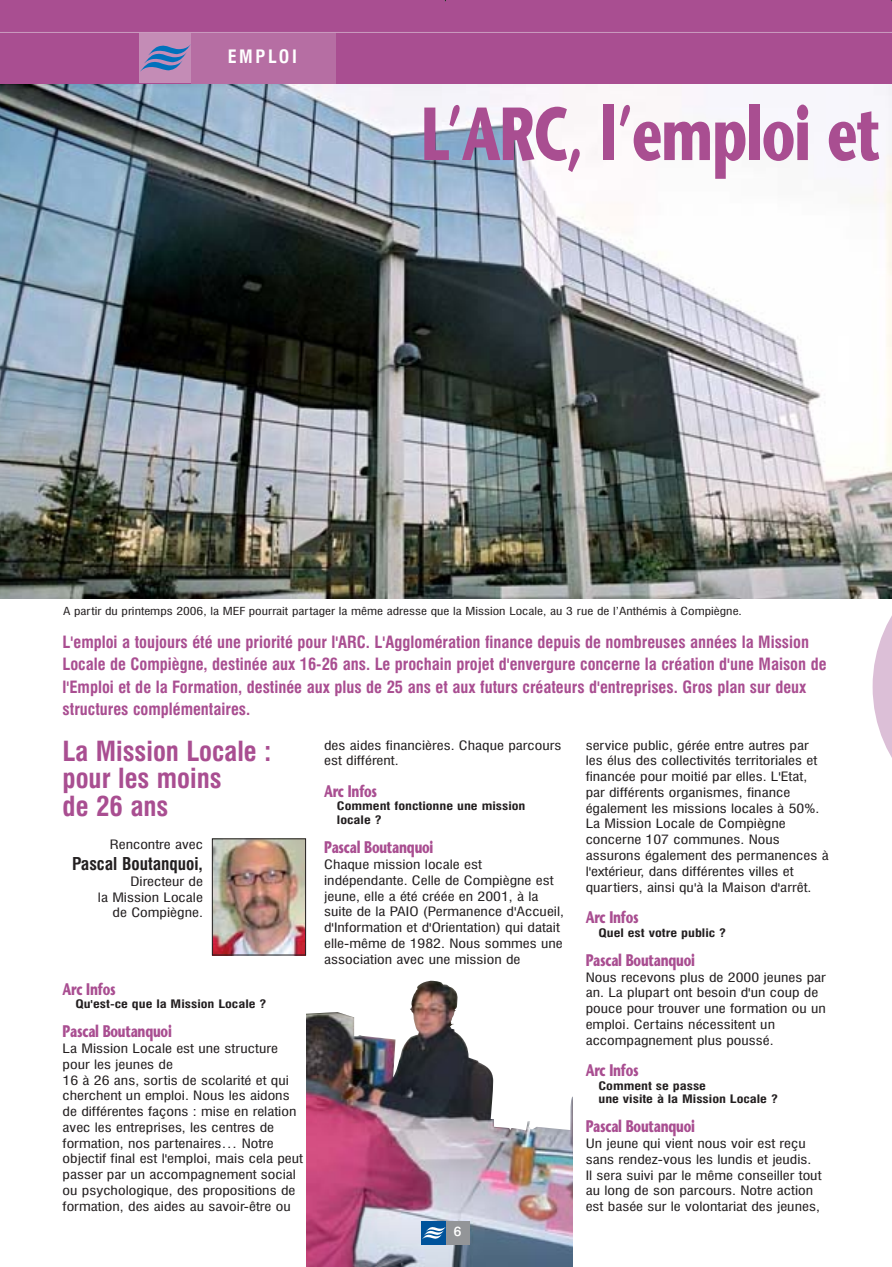
<style>
.page{position:relative;width:892px;height:1267px;background:#fff}
.page>*{position:absolute;margin:0;border:0;box-sizing:border-box;transform-origin:0 0}
.t1{font:700 75px "Stone Sans";letter-spacing:-.02em;color:#a94e91;scale:.7 1}
.t2{font:700 condensed 27px/27.8px "Swiss 721 BT";color:#a94e91}
.t3{font:700 condensed 18px "Swiss 721 BT";letter-spacing:.15em;color:#fff}
.t4{font:700 condensed 17.25px "Swiss 721 BT";color:#231f20}
.t5{font:700 16.8px "Stone Sans";letter-spacing:-.02em;color:#a94e91;scale:.71 1}
.t6{font:700 condensed 16.5px/22.5px "Swiss 721 BT";color:#a94e91}
.t7{font:500 13.5px "Swiss 721 BT";color:#fff}
.t8{font:condensed 12.6px/15.8px "Swiss 721 BT";color:#231f20;scale:1.25 1}
.t9{font:700 condensed 11.4px/13.5px "Swiss 721 BT";color:#231f20;scale:1.25 1}
.t10{font:condensed 10.8px "Swiss 721 BT";color:#231f20;scale:1.25 1}
</style>
<div class="page">
<img style="left:0;top:0;width:892px;height:1267px">
<p class="t3" style="left:228px;top:48px;width:71px">EMPLOI</p>
<p class="t1" style="left:421px;top:105px;width:658px">L’ARC, l’emploi et</p>
<p class="t10" style="left:63px;top:606px;width:545px">A partir du printemps 2006, la MEF pourrait partager la même adresse que la Mission Locale, au 3 rue de l’Anthémis à Compiègne.</p>
<p class="t6" style="left:63px;top:632px;width:765px">L'emploi a toujours été une priorité pour l'ARC. L'Agglomération finance depuis de nombreuses années la Mission Locale de Compiègne, destinée aux 16-26 ans. Le prochain projet d'envergure concerne la création d'une Maison de l'Emploi et de la Formation, destinée aux plus de 25 ans et aux futurs créateurs d'entreprises. Gros plan sur deux structures complémentaires.</p>
<p class="t2" style="left:63px;top:738px;width:210px">La Mission Locale : pour les moins<br>de 26 ans</p>
<p class="t8" style="left:110px;top:837px;width:76px">Rencontre avec</p>
<p class="t4" style="left:72px;top:855px;width:132px">Pascal Boutanquoi,</p>
<p class="t8" style="left:98px;top:874px;width:86px;text-align:right">Directeur de<br>la Mission Locale de Compiègne.</p>
<p class="t5" style="left:63px;top:982px;width:76px">Arc Infos</p>
<p class="t9" style="left:75px;top:998px;width:154px">Qu'est-ce que la Mission Locale ?</p>
<p class="t5" style="left:63px;top:1025px;width:155px">Pascal Boutanquoi</p>
<p class="t8" style="left:63px;top:1041px;width:194px">La Mission Locale est une structure pour les jeunes de<br>16 à 26 ans, sortis de scolarité et qui cherchent un emploi. Nous les aidons de différentes façons : mise en relation avec les entreprises, les centres de formation, nos partenaires… Notre objectif final est l'emploi, mais cela peut passer par un accompagnement social ou psychologique, des propositions de formation, des aides au savoir-être ou</p>
<p class="t8" style="left:324px;top:738px;width:191px">des aides financières. Chaque parcours est différent.</p>
<p class="t5" style="left:324px;top:785px;width:76px">Arc Infos</p>
<p class="t9" style="left:337px;top:800px;width:152px">Comment fonctionne une mission locale ?</p>
<p class="t5" style="left:324px;top:841px;width:155px">Pascal Boutanquoi</p>
<p class="t8" style="left:324px;top:857px;width:193px">Chaque mission locale est indépendante. Celle de Compiègne est jeune, elle a été créée en 2001, à la suite de la PAIO (Permanence d'Accueil, d'Information et d'Orientation) qui datait elle-même de 1982. Nous sommes une association avec une mission de</p>
<p class="t7" style="left:454px;top:1225px;width:9px">6</p>
<p class="t8" style="left:586px;top:738px;width:196px">service public, gérée entre autres par les élus des collectivités territoriales et financée pour moitié par elles. L'Etat, par différents organismes, finance également les missions locales à 50%.<br>La Mission Locale de Compiègne concerne 107 communes. Nous assurons également des permanences à l'extérieur, dans différentes villes et quartiers, ainsi qu'à la Maison d'arrêt.</p>
<p class="t5" style="left:586px;top:911px;width:76px">Arc Infos</p>
<p class="t9" style="left:598px;top:926px;width:104px">Quel est votre public ?</p>
<p class="t5" style="left:586px;top:953px;width:155px">Pascal Boutanquoi</p>
<p class="t8" style="left:586px;top:970px;width:194px">Nous recevons plus de 2000 jeunes par an. La plupart ont besoin d'un coup de pouce pour trouver une formation ou un emploi. Certains nécessitent un accompagnement plus poussé.</p>
<p class="t5" style="left:586px;top:1064px;width:76px">Arc Infos</p>
<p class="t9" style="left:598px;top:1079px;width:145px">Comment se passe<br>une visite à la Mission Locale ?</p>
<p class="t5" style="left:586px;top:1120px;width:155px">Pascal Boutanquoi</p>
<p class="t8" style="left:586px;top:1136px;width:190px">Un jeune qui vient nous voir est reçu sans rendez-vous les lundis et jeudis.<br>Il sera suivi par le même conseiller tout au long de son parcours. Notre action est basée sur le volontariat des jeunes,</p>
</div>
